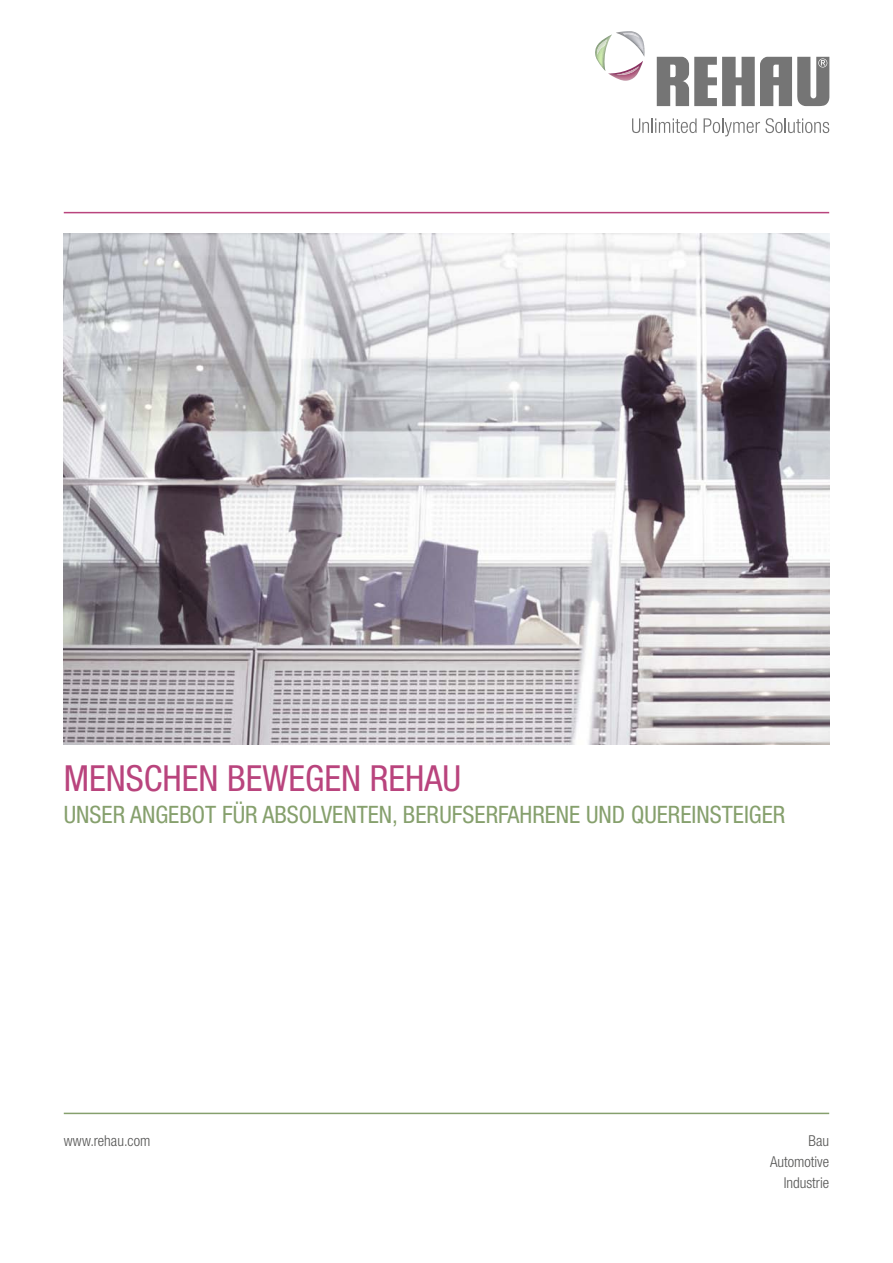
<style>
.page{position:relative;width:893px;height:1263px;background:#fff}
.page>*{position:absolute;margin:0;border:0;box-sizing:border-box;transform-origin:0 0}
.t1{font:condensed 36px "Helvetica Neue LTW1 G";color:#b9447d}
.t2{font:condensed 24px "Helvetica Neue LTW1 G";color:#86a06d}
.t3{font:300 condensed 15px/21px "Helvetica Neue LTW1 G";color:#545453;text-align:right}
</style>
<div class="page">
<hr style="left:64px;top:212px;width:765px;height:1px;background:#b9447d">
<hr style="left:64px;top:1113px;width:765px;height:1px;background:#86a06d">
<svg style="left:632px;top:118px;width:65px;height:15px"></svg>
<svg style="left:704px;top:118px;width:125px;height:18px"></svg>
<svg style="left:657px;top:57px;width:172px;height:49px"></svg>
<svg style="left:595px;top:31px;width:49px;height:50px"></svg>
<img style="left:597px;top:39px;width:10px;height:16px">
<img style="left:616px;top:66px;width:23px;height:9px">
<img style="left:623px;top:33px;width:16px;height:5px">
<img style="left:64px;top:234px;width:765px;height:510px">
<h1 class="t1" style="left:64px;top:757px;width:399px">MENSCHEN BEWEGEN REHAU</h1>
<p class="t2" style="left:64px;top:800px;width:281px">UNSER ANGEBOT FÜR ABSOLVENTEN</p>
<p class="t2" style="left:392px;top:800px;width:265px">, BERUFSERFAHRENE UN D QUERE</p>
<p class="t2" style="left:691px;top:800px;width:18px">INSTE</p>
<p class="t2" style="left:744px;top:800px;width:18px">IGER</p>
<p class="t3" style="left:64px;top:1131px;width:88px">www.rehau.com</p>
<p class="t3" style="left:770px;top:1130px;width:61px">Bau<br>Automotive<br>Industrie</p>
</div>
